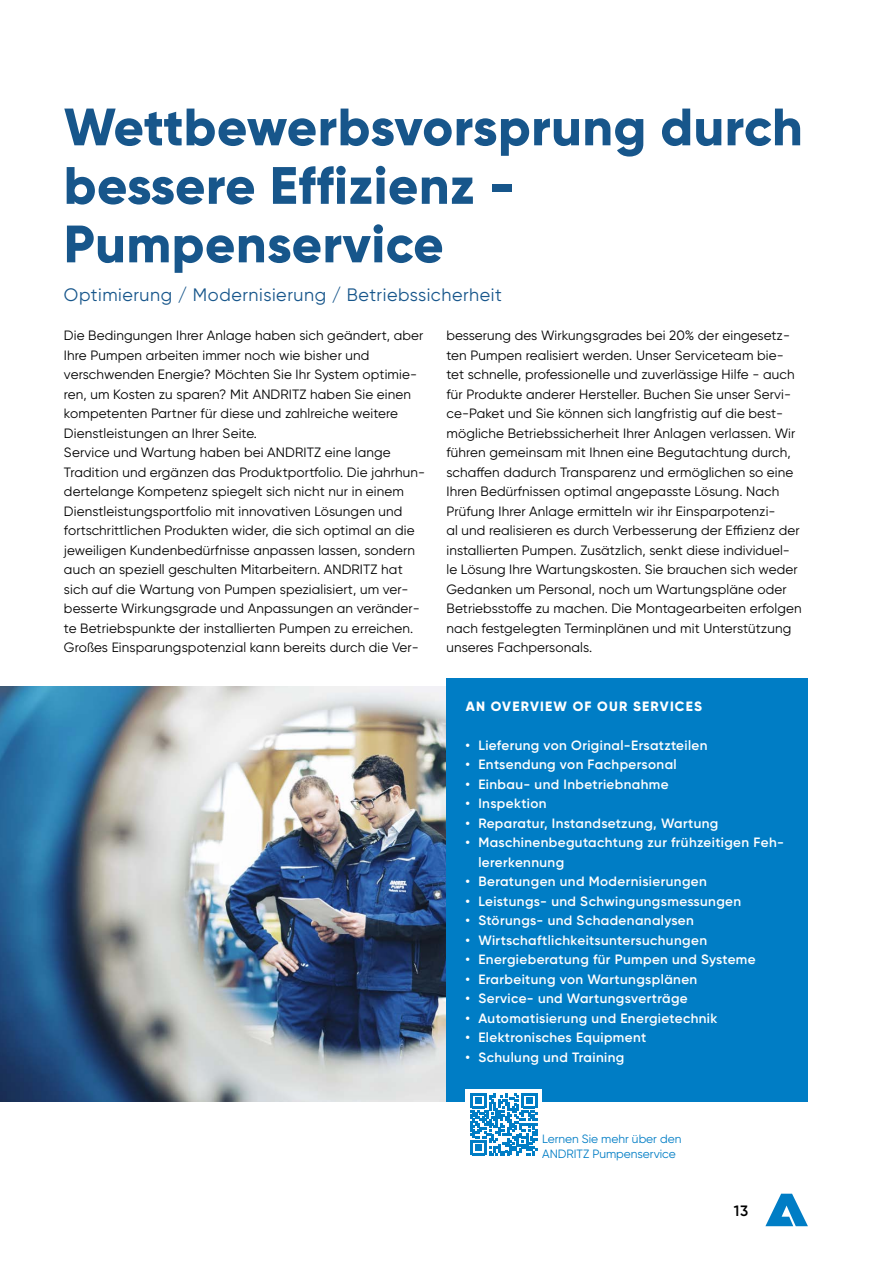
<style>
.page{position:relative;width:893px;height:1263px;background:#fff}
.page>*{position:absolute;margin:0;border:0;box-sizing:border-box;transform-origin:0 0}
.ANDRITZ_Level_2-3_He{font:800 52.5px/58.5px "Gilroy";letter-spacing:.01em;color:#17568b}
.ANDRITZ_Level_2-3_In{font:18px "Gilroy";letter-spacing:.03em;color:#17568b}
.t1{font:600 15px "Gilroy";color:#000}
.ANDRITZ_Level_2-3_Co{font:13.5px/19.5px "Gilroy";letter-spacing:.01em;color:#000}
.t2{font:600 13.5px/19.5px "Gilroy";letter-spacing:.03em;color:#fff}
.ANDRITZ_Level_2-3_Su{font:800 13.5px "Gilroy";letter-spacing:.09em;color:#fff}
.t3{font:12px/15px "Gilroy";color:#007dc5}
</style>
<div class="page">
<svg style="left:765px;top:1194px;width:43px;height:32px"></svg>
<img style="left:0;top:686px;width:446px;height:416px">
<div style="left:446px;top:678px;width:362px;height:424px;background:#007dc5"></div>
<div style="left:466px;top:1089px;width:76px;height:70px;background:#fff"></div>
<svg style="left:470px;top:1093px;width:67px;height:62px"></svg>
<p class="ANDRITZ_Level_2-3_He" style="left:64px;top:97px;width:740px">Wettbewerbsvorsprung durch bessere Effizienz -</p>
<p class="ANDRITZ_Level_2-3_He" style="left:64px;top:214px;width:381px">Pumpenservice</p>
<p class="ANDRITZ_Level_2-3_In" style="left:64px;top:284px;width:439px">Optimierung / Modernisierung / Betriebssicherheit</p>
<p class="ANDRITZ_Level_2-3_Co" style="left:64px;top:326px;width:361px">Die Bedingungen Ihrer Anlage haben sich geändert, aber<br>Ihre Pumpen arbeiten immer noch wie bisher und</p>
<p class="ANDRITZ_Level_2-3_Co" style="left:64px;top:365px;width:355px">verschwenden Energie? Möchten Sie Ihr System optimie&shy;ren, um Kosten zu sparen? Mit ANDRITZ haben Sie einen kompetenten Partner für diese und zahlreiche weitere Dienstleistungen an Ihrer Seite.</p>
<p class="ANDRITZ_Level_2-3_Co" style="left:64px;top:443px;width:328px">Service und Wartung haben bei ANDRITZ eine lange</p>
<p class="ANDRITZ_Level_2-3_Co" style="left:64px;top:462px;width:363px">Tradition und ergänzen das Produktportfolio. Die jahrhun&shy;dertelange Kompetenz spiegelt sich nicht nur in einem Dienstleistungsportfolio mit innovativen Lösungen und fortschrittlichen Produkten wider, die sich optimal an die jeweiligen Kundenbedürfnisse anpassen lassen, sondern auch an speziell geschulten Mitarbeitern. ANDRITZ hat sich auf die Wartung von Pumpen spezialisiert, um ver&shy;besserte Wirkungsgrade und Anpassungen an veränder&shy;te Betriebspunkte der installierten Pumpen zu erreichen.<br>Großes Einsparungspotenzial kann bereits durch die Ver-</p>
<p class="ANDRITZ_Level_2-3_Co" style="left:446px;top:326px;width:357px">besserung des Wirkungsgrades bei 20% der eingesetz&shy;ten Pumpen realisiert werden. Unser Serviceteam bie&shy;tet schnelle, professionelle und zuverlässige Hilfe - auch für Produkte anderer Hersteller. Buchen Sie unser Servi&shy;ce-Paket und Sie können sich langfristig auf die best&shy;mögliche Betriebssicherheit Ihrer Anlagen verlassen. Wir führen gemeinsam mit Ihnen eine Begutachtung durch, schaffen dadurch Transparenz und ermöglichen so eine Ihren Bedürfnissen optimal angepasste Lösung. Nach Prüfung Ihrer Anlage ermitteln wir ihr Einsparpotenzi-<br>al und realisieren es durch Verbesserung der Effizienz der installierten Pumpen. Zusätzlich, senkt diese individuel&shy;le Lösung Ihre Wartungskosten. Sie brauchen sich weder Gedanken um Personal, noch um Wartungspläne oder Betriebsstoffe zu machen. Die Montagearbeiten erfolgen nach festgelegten Terminplänen und mit Unterstützung unseres Fachpersonals.</p>
<p class="ANDRITZ_Level_2-3_Su" style="left:466px;top:698px;width:238px">AN OVERVIEW OF OUR SERVICES</p>
<p class="t2" style="left:466px;top:735px;width:243px">• Lieferung von Original-Ersatzteilen</p>
<p class="t2" style="left:466px;top:755px;width:213px">• Entsendung von Fachpersonal</p>
<p class="t2" style="left:466px;top:774px;width:205px">• Einbau- und Inbetriebnahme</p>
<p class="t2" style="left:466px;top:794px;width:82px">• Inspektion</p>
<p class="t2" style="left:466px;top:813px;width:254px">• Reparatur, Instandsetzung, Wartung</p>
<p class="t2" style="left:478px;top:833px;width:307px;text-indent:-13px">• Maschinenbegutachtung zur frühzeitigen Feh&shy;lererkennung</p>
<p class="t2" style="left:466px;top:872px;width:243px">• Beratungen und Modernisierungen</p>
<p class="t2" style="left:466px;top:891px;width:277px">• Leistungs- und Schwingungsmessungen</p>
<p class="t2" style="left:466px;top:911px;width:230px">• Störungs- und Schadenanalysen</p>
<p class="t2" style="left:466px;top:930px;width:243px">• Wirtschaftlichkeitsuntersuchungen</p>
<p class="t2" style="left:466px;top:950px;width:292px">• Energieberatung für Pumpen und Systeme</p>
<p class="t2" style="left:466px;top:969px;width:233px">• Erarbeitung von Wartungsplänen</p>
<p class="t2" style="left:466px;top:989px;width:224px">• Service- und Wartungsverträge</p>
<p class="t2" style="left:466px;top:1008px;width:253px">• Automatisierung und Energietechnik</p>
<p class="t2" style="left:466px;top:1028px;width:182px">• Elektronisches Equipment</p>
<p class="t2" style="left:466px;top:1047px;width:160px">• Schulung und Training</p>
<p class="t3" style="left:542px;top:1131px;width:141px">Lernen Sie mehr über den<br>ANDRITZ Pumpenservice</p>
<p class="t1" style="left:734px;top:1201px;width:16px">13</p>
</div>
